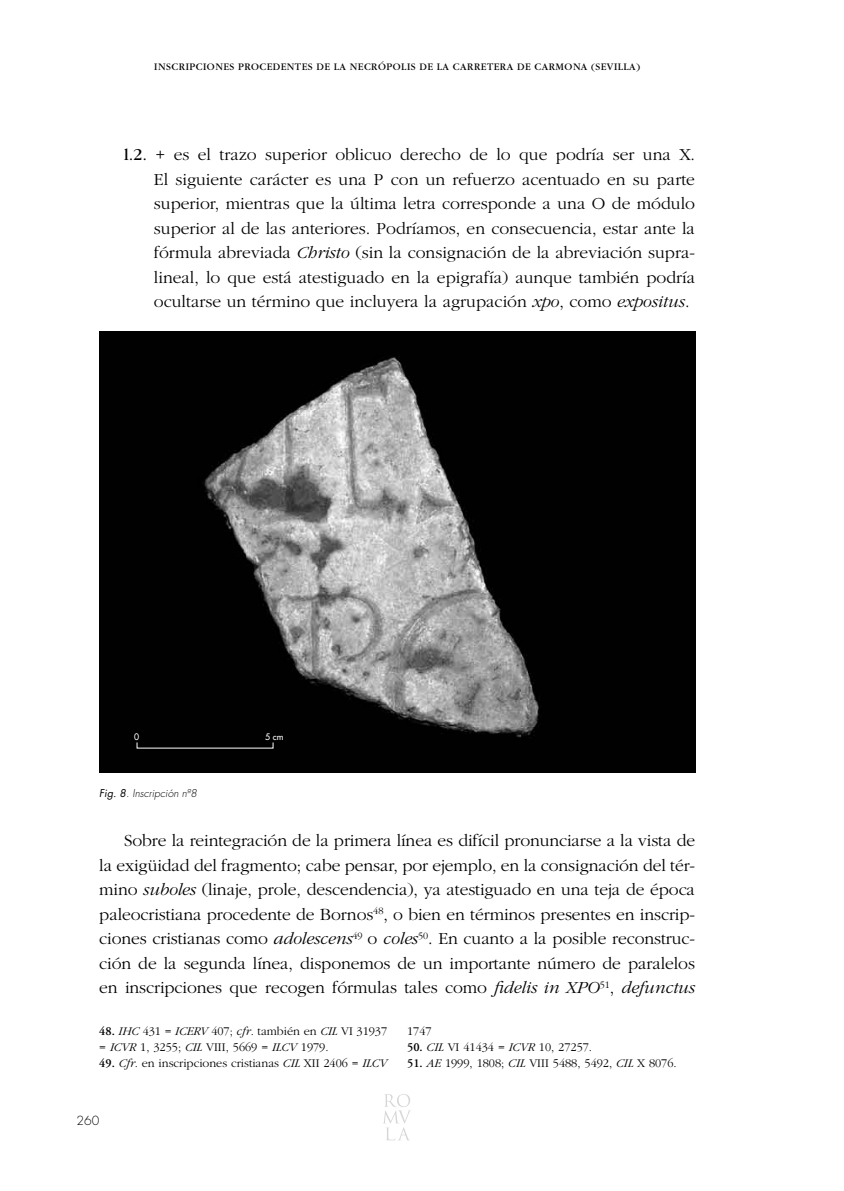
<style>
.page{position:relative;width:844px;height:1191px;background:#fff}
.page>*{position:absolute;margin:0;border:0;box-sizing:border-box;transform-origin:0 0}
.Texto_general_Romula{font:300 17.5px/24.5px "Garamond";color:#000;text-align:justify}
.Notas_Final{font:300 12.25px/15.8px "Garamond";color:#000}
.t1{font:300 12.25px "Futura";color:#000}
.t2{font:10.5px "Garamond";letter-spacing:.05em;color:#000}
.Pie_de_foto{font:italic 300 10.5px "Futura";color:#000}
.t3{font:8.75px "Futura";color:#fff}
.s1{font-weight:400}
.s2{font-style:italic}
.s3{font-family:"Adobe Garamond";font-weight:600}
</style>
<div class="page">
<svg style="left:383px;top:1094px;width:28px;height:46px"></svg>
<img style="left:99px;top:332px;width:595px;height:441px">
<p class="t2" style="left:154px;top:62px;width:487px">INSCRIPCIONES PROCEDENTES DE LA NECRÓPOLIS DE LA CARRETERA DE CARMONA (SEVILLA)</p>
<p class="Texto_general_Romula" style="left:154px;top:143px;width:542px;text-indent:-30px"><span class="s1">l.2.</span> + es el trazo superior oblicuo derecho de lo que podría ser una X.<br>El siguiente carácter es una P con un refuerzo acentuado en su parte superior, mientras que la última letra corresponde a una O de módulo superior al de las anteriores. Podríamos, en consecuencia, estar ante la fórmula abreviada <span class="s2">Christo</span> (sin la consignación de la abreviación supra&shy;lineal, lo que está atestiguado en la epigrafía) aunque también podría ocultarse un término que incluyera la agrupación <span class="s2">xpo</span>, como <span class="s2">expositus</span>.</p>
<p class="t3" style="left:134px;top:731px;width:7px">0</p>
<p class="t3" style="left:265px;top:731px;width:20px">5 cm</p>
<p class="Pie_de_foto" style="left:99px;top:786px;width:99px"><span class="s1">Fig. 8</span>. Inscripción nº8</p>
<p class="Texto_general_Romula" style="left:99px;top:829px;width:597px;text-indent:25px">Sobre la reintegración de la primera línea es difícil pronunciarse a la vista de la exigüidad del fragmento; cabe pensar, por ejemplo, en la consignación del tér&shy;mino <span class="s2">suboles</span> (linaje, prole, descendencia), ya atestiguado en una teja de época paleocristiana procedente de Bornos<sup>48</sup>, o bien en términos presentes en inscrip&shy;ciones cristianas como <span class="s2">adolescens</span><sup>49</sup> o <span class="s2">coles</span><sup>50</sup>. En cuanto a la posible reconstruc&shy;ción de la segunda línea, disponemos de un importante número de paralelos en inscripciones que recogen fórmulas tales como <span class="s2">fidelis in XPO</span><sup>51</sup>, <span class="s2">defunctus</span></p>
<p class="Notas_Final" style="left:99px;top:1024px;width:289px"><span class="s3">48.</span> <span class="s2">IHC</span> 431 = <span class="s2">ICERV</span> 407; <span class="s2">cfr</span>. también en <span class="s2">CIL</span> VI 31937 = <span class="s2">ICVR</span> 1, 3255; <span class="s2">CIL</span> VIII, 5669 = <span class="s2">ILCV</span> 1979.</p>
<p class="Notas_Final" style="left:99px;top:1055px;width:289px"><span class="s3">49.</span> <span class="s2">Cfr</span>. en inscripciones cristianas <span class="s2">CIL</span> XII 2406 = <span class="s2">ILCV</span></p>
<p class="t1" style="left:76px;top:1113px;width:24px">260</p>
<p class="Notas_Final" style="left:407px;top:1024px;width:26px">1747</p>
<p class="Notas_Final" style="left:407px;top:1039px;width:186px"><span class="s3">50.</span> <span class="s2">CIL</span> VI 41434 = <span class="s2">ICVR</span> 10, 27257.</p>
<p class="Notas_Final" style="left:407px;top:1055px;width:271px"><span class="s3">51.</span> <span class="s2">AE</span> 1999, 1808; <span class="s2">CIL</span> VIII 5488, 5492, <span class="s2">CIL</span> X 8076.</p>
</div>
